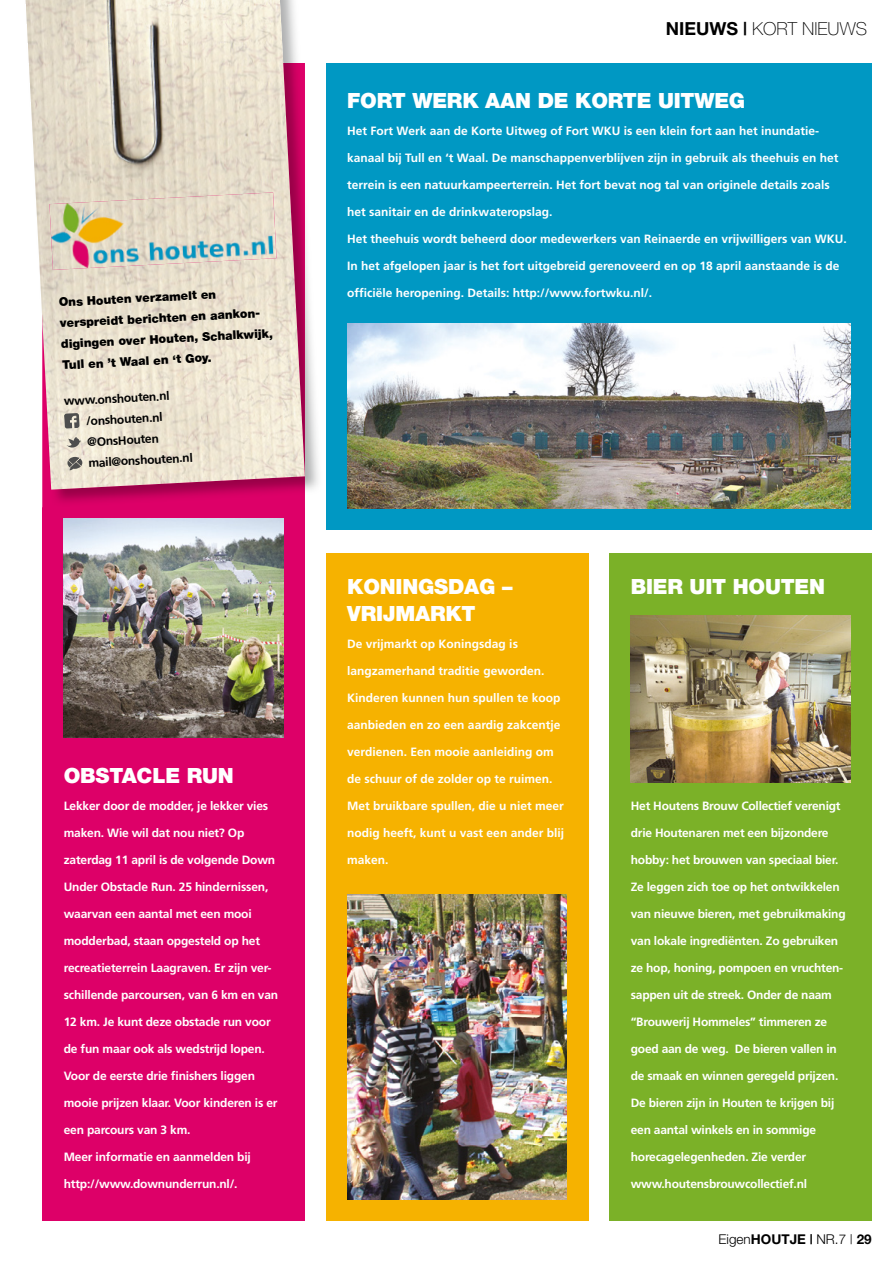
<style>
.page{position:relative;width:893px;height:1263px;background:#fff}
.page>*{position:absolute;margin:0;border:0;box-sizing:border-box;transform-origin:0 0}
.t1{font:900 21px/27px "Helvetica Neue";letter-spacing:-.01em;color:#fff}
.t2{font:100 18px "Helvetica Neue";color:#000}
.t3{font:300 13.5px "Helvetica Neue";color:#000}
.t4{font:700 12px "Frutiger LT Std";letter-spacing:-.015em;color:#fff}
.t5{font:900 12px/21px "Helvetica Neue";color:#000}
.t6{font:700 12px/21px "Frutiger LT Std";color:#000}
.s1{font-weight:700}
</style>
<div class="page">
<div style="left:609px;top:553px;width:263px;height:667px;background:#7bb128"></div>
<div style="left:326px;top:553px;width:262px;height:667px;background:#f6b200"></div>
<div style="left:43px;top:63px;width:262px;height:1157px;background:#dd0068"></div>
<div style="left:326px;top:63px;width:546px;height:466px;background:#0098c3"></div>
<img style="left:631px;top:615px;width:219px;height:168px">
<img style="left:64px;top:519px;width:220px;height:218px">
<img style="left:347px;top:894px;width:220px;height:305px">
<img style="left:347px;top:324px;width:503px;height:184px">
<img style="left:25px;top:0;width:293px;height:507px">
<img style="left:43px;top:490px;width:262px;height:17px">
<img style="left:26px;top:0;width:279px;height:490px">
<img style="left:49px;top:192px;width:228px;height:78px">
<svg style="left:64px;top:413px;width:16px;height:15px"></svg>
<svg style="left:66px;top:437px;width:15px;height:13px"></svg>
<svg style="left:67px;top:457px;width:15px;height:14px"></svg>
<p class="t5" style="left:58px;top:292px;width:214px;rotate:-3deg">Ons Houten verzamelt en verspreidt berichten en aankon&shy;digingen over Houten, Schalkwijk,<br>Tull en ’t Waal en ‘t Goy.</p>
<p class="t6" style="left:85px;top:390px;width:106px;text-indent:-21px;rotate:-3deg">www.onshouten.nl /onshouten.nl @OnsHouten mail@onshouten.nl</p>
<h1 class="t1" style="left:64px;top:762px;width:172px">OBSTACLE RUN</h1>
<p class="t4" style="left:64px;top:799px;width:206px">Lekker door de modder, je lekker vies</p>
<p class="t4" style="left:64px;top:826px;width:182px">maken. Wie wil dat nou niet? Op</p>
<p class="t4" style="left:64px;top:853px;width:213px">zaterdag 11 april is de volgende Down</p>
<p class="t4" style="left:64px;top:880px;width:206px">Under Obstacle Run. 25 hindernissen,</p>
<p class="t4" style="left:64px;top:907px;width:190px">waarvan een aantal met een mooi</p>
<p class="t4" style="left:64px;top:934px;width:198px">modderbad, staan opgesteld op het</p>
<p class="t4" style="left:64px;top:961px;width:209px">recreatieterrein Laagraven. Er zijn ver-</p>
<p class="t4" style="left:64px;top:988px;width:216px">schillende parcoursen, van 6 km en van</p>
<p class="t4" style="left:64px;top:1015px;width:208px">12 km. Je kunt deze obstacle run voor</p>
<p class="t4" style="left:64px;top:1042px;width:203px">de fun maar ook als wedstrijd lopen.</p>
<p class="t4" style="left:64px;top:1069px;width:193px">Voor de eerste drie finishers liggen</p>
<p class="t4" style="left:64px;top:1096px;width:215px">mooie prijzen klaar. Voor kinderen is er</p>
<p class="t4" style="left:64px;top:1123px;width:128px">een parcours van 3 km.</p>
<p class="t4" style="left:64px;top:1150px;width:189px">Meer informatie en aanmelden bij</p>
<p class="t4" style="left:64px;top:1177px;width:175px">http://www.downunderrun.nl/.</p>
<h2 class="t2" style="left:666px;top:18px;width:203px"><span class="s1">NIEUWS |</span> KORT NIEUWS</h2>
<h1 class="t1" style="left:347px;top:87px;width:399px">FORT WERK AAN DE KORTE UITWEG</h1>
<p class="t4" style="left:347px;top:124px;width:473px">Het Fort Werk aan de Korte Uitweg of Fort WKU is een klein fort aan het inundatie-</p>
<p class="t4" style="left:347px;top:151px;width:493px">kanaal bij Tull en ‘t Waal. De manschappenverblijven zijn in gebruik als theehuis en het</p>
<p class="t4" style="left:347px;top:178px;width:484px">terrein is een natuurkampeerterrein. Het fort bevat nog tal van originele details zoals</p>
<p class="t4" style="left:347px;top:205px;width:207px">het sanitair en de drinkwateropslag.</p>
<p class="t4" style="left:347px;top:232px;width:501px">Het theehuis wordt beheerd door medewerkers van Reinaerde en vrijwilligers van WKU.</p>
<p class="t4" style="left:347px;top:259px;width:494px">In het afgelopen jaar is het fort uitgebreid gerenoveerd en op 18 april aanstaande is de</p>
<p class="t4" style="left:347px;top:286px;width:306px">officiële heropening. Details: http://www.fortwku.nl/.</p>
<h1 class="t1" style="left:347px;top:573px;width:167px">KONINGSDAG –<br>VRIJMARKT</h1>
<p class="t4" style="left:347px;top:637px;width:172px">De vrijmarkt op Koningsdag is</p>
<p class="t4" style="left:347px;top:664px;width:199px">langzamerhand traditie geworden.</p>
<p class="t4" style="left:347px;top:691px;width:215px">Kinderen kunnen hun spullen te koop</p>
<p class="t4" style="left:347px;top:718px;width:215px">aanbieden en zo een aardig zakcentje</p>
<p class="t4" style="left:347px;top:745px;width:208px">verdienen. Een mooie aanleiding om</p>
<p class="t4" style="left:347px;top:772px;width:207px">de schuur of de zolder op te ruimen.</p>
<p class="t4" style="left:347px;top:799px;width:218px">Met bruikbare spullen, die u niet meer</p>
<p class="t4" style="left:347px;top:826px;width:218px">nodig heeft, kunt u vast een ander blij</p>
<p class="t4" style="left:347px;top:853px;width:43px">maken.</p>
<h1 class="t1" style="left:631px;top:573px;width:196px">BIER UIT HOUTEN</h1>
<p class="t4" style="left:631px;top:799px;width:211px">Het Houtens Brouw Collectief verenigt</p>
<p class="t4" style="left:631px;top:826px;width:199px">drie Houtenaren met een bijzondere</p>
<p class="t4" style="left:631px;top:853px;width:209px">hobby: het brouwen van speciaal bier.</p>
<p class="t4" style="left:631px;top:880px;width:210px">Ze leggen zich toe op het ontwikkelen</p>
<p class="t4" style="left:631px;top:907px;width:216px">van nieuwe bieren, met gebruikmaking</p>
<p class="t4" style="left:631px;top:934px;width:209px">van lokale ingrediënten. Zo gebruiken</p>
<p class="t4" style="left:631px;top:961px;width:214px">ze hop, honing, pompoen en vruchten-</p>
<p class="t4" style="left:631px;top:988px;width:203px">sappen uit de streek. Onder de naam</p>
<p class="t4" style="left:631px;top:1015px;width:198px">“Brouwerij Hommeles” timmeren ze</p>
<p class="t4" style="left:631px;top:1042px;width:208px">goed aan de weg. De bieren vallen in</p>
<p class="t4" style="left:631px;top:1069px;width:209px">de smaak en winnen geregeld prijzen.</p>
<p class="t4" style="left:631px;top:1096px;width:205px">De bieren zijn in Houten te krijgen bij</p>
<p class="t4" style="left:631px;top:1123px;width:187px">een aantal winkels en in sommige</p>
<p class="t4" style="left:631px;top:1150px;width:177px">horecagelegenheden. Zie verder</p>
<p class="t4" style="left:631px;top:1177px;width:178px">www.houtensbrouwcollectief.nl</p>
<p class="t3" style="left:719px;top:1231px;width:155px">Eigen<span class="s1">HOUTJE |</span> NR.7 | <span class="s1">29</span></p>
</div>
